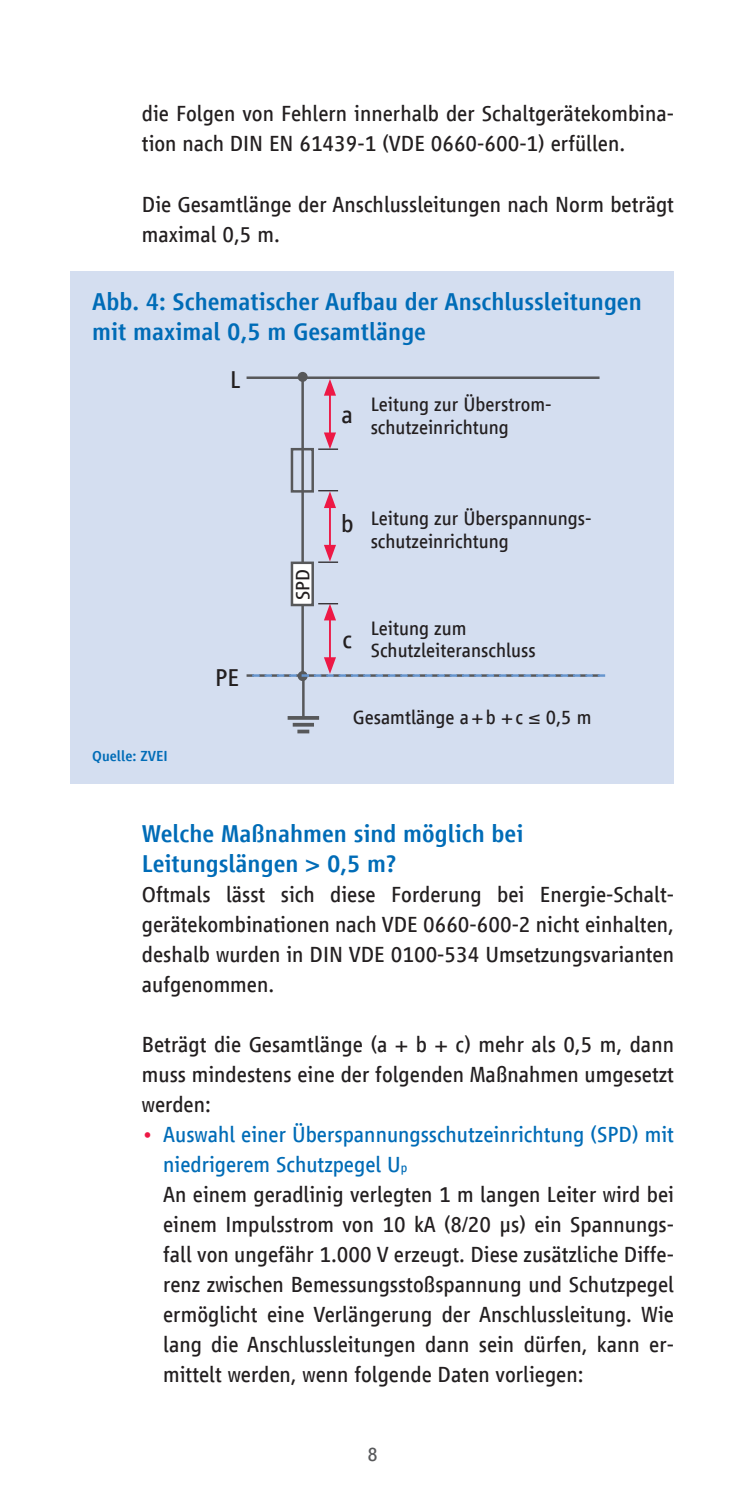
<style>
.page{position:relative;width:745px;height:1489px;background:#fff}
.page>*{position:absolute;margin:0;border:0;box-sizing:border-box;transform-origin:0 0}
.t1{font:500 25px/30px "Vialog LT Com";color:#006cb7}
.t2{font:25px "Vialog LT Com";color:#231f20}
.t3{font:22.5px/30px "Vialog LT Com";color:#231f20}
.t4{font:20px/22.5px "Vialog LT Com";color:#231f20}
.t5{font:20px "Vialog LT Com";color:#57585a}
.t6{font:500 15px "Vialog LT Com";color:#006cb7}
.s1{color:#ed1845}
.s2{color:#006cb7}
.s3{font-size:13px;color:#006cb7}
</style>
<div class="page">
<div style="left:71px;top:271px;width:602px;height:512px;background:#d4def0"></div>
<hr style="left:329px;top:392px;width:2px;height:44px;background:#ed1845">
<svg style="left:324px;top:379px;width:12px;height:16px"></svg>
<svg style="left:324px;top:432px;width:12px;height:16px"></svg>
<hr style="left:329px;top:504px;width:2px;height:45px;background:#ed1845">
<svg style="left:324px;top:545px;width:12px;height:16px"></svg>
<hr style="left:329px;top:616px;width:2px;height:45px;background:#ed1845">
<hr style="left:301px;top:377px;width:3px;height:299px;background:#57585a">
<svg style="left:297px;top:372px;width:10px;height:10px"></svg>
<svg style="left:297px;top:671px;width:10px;height:10px"></svg>
<hr style="left:302px;top:674px;width:2px;height:44px;background:#57585a">
<hr style="left:287px;top:716px;width:32px;height:3px;background:#57585a">
<svg style="left:292px;top:722px;width:22px;height:4px"></svg>
<svg style="left:297px;top:729px;width:12px;height:4px"></svg>
<hr style="left:246px;top:376px;width:353px;height:3px;background:#57585a">
<div style="left:290px;top:448px;width:24px;height:44px;border:2px solid #57585a"></div>
<div style="left:290px;top:561px;width:24px;height:45px;background:#fff;border:2px solid #57585a"></div>
<hr style="left:318px;top:448px;width:20px;height:2px;background:#231f20">
<hr style="left:318px;top:561px;width:20px;height:2px;background:#231f20">
<svg style="left:318px;top:490px;width:20px;height:18px"></svg>
<svg style="left:318px;top:603px;width:20px;height:17px"></svg>
<svg style="left:246px;top:657px;width:358px;height:19px"></svg>
<p class="t3" style="left:142px;top:99px;width:533px">die Folgen von Fehlern innerhalb der Schaltgerätekombina&shy;tion nach DIN EN 61439-1 (VDE 0660-600-1) erfüllen.</p>
<p class="t3" style="left:142px;top:189px;width:533px">Die Gesamtlänge der Anschlussleitungen nach Norm beträgt maximal 0,5 m.</p>
<p class="t1" style="left:92px;top:286px;width:550px">Abb. 4: Schematischer Aufbau der Anschlussleitungen mit maximal 0,5 m Gesamtlänge</p>
<p class="t2" style="left:230px;top:366px;width:12px">L</p>
<p class="t6" style="left:92px;top:747px;width:77px">Quelle: ZVEI</p>
<p class="t2" style="left:215px;top:664px;width:25px">PE</p>
<p class="t4" style="left:291px;top:600px;width:33px;rotate:-90deg">SPD</p>
<p class="t2" style="left:341px;top:401px;width:13px">a</p>
<p class="t4" style="left:370px;top:393px;width:182px">Leitung zur Überstrom&shy;schutzeinrichtung</p>
<p class="t2" style="left:341px;top:509px;width:14px">b</p>
<p class="t4" style="left:370px;top:507px;width:222px">Leitung zur Überspannungs&shy;schutzeinrichtung</p>
<p class="t2" style="left:342px;top:625px;width:11px">c</p>
<p class="t4" style="left:370px;top:617px;width:166px">Leitung zum<br>Schutzleiteranschluss</p>
<p class="t4" style="left:353px;top:706px;width:240px">Gesamtlänge a+b +c ≤ 0,5 m</p>
<p class="t1" style="left:142px;top:818px;width:383px">Welche Maßnahmen sind möglich bei<br>Leitungslängen &gt; 0,5 m?</p>
<p class="t3" style="left:142px;top:879px;width:533px;text-align:justify">Oftmals lässt sich diese Forderung bei Energie-Schalt&shy;gerätekombinationen nach VDE 0660-600-2 nicht einhalten, deshalb wurden in DIN VDE 0100-534 Umsetzungsvarianten aufgenommen.</p>
<p class="t3" style="left:142px;top:1029px;width:533px;text-align:justify">Beträgt die Gesamtlänge (a + b + c) mehr als 0,5 m, dann muss mindestens eine der folgenden Maßnahmen umgesetzt werden:</p>
<p class="t3" style="left:163px;top:1119px;width:512px;text-indent:-21px"><span class="s1">•</span> <span class="s2">Auswahl einer Überspannungsschutzeinrichtung (SPD) mit niedrigerem Schutzpegel U</span><span class="s3">p<br></span>An einem geradlinig verlegten 1 m langen Leiter wird bei einem Impulsstrom von 10 kA (8/20 µs) ein Spannungs&shy;fall von ungefähr 1.000 V erzeugt. Diese zusätzliche Diffe&shy;renz zwischen Bemessungsstoßspannung und Schutzpegel ermöglicht eine Verlängerung der Anschlussleitung. Wie lang die Anschlussleitungen dann sein dürfen, kann er&shy;mittelt werden, wenn folgende Daten vorliegen:</p>
<p class="t5" style="left:367px;top:1442px;width:12px">8</p>
</div>
